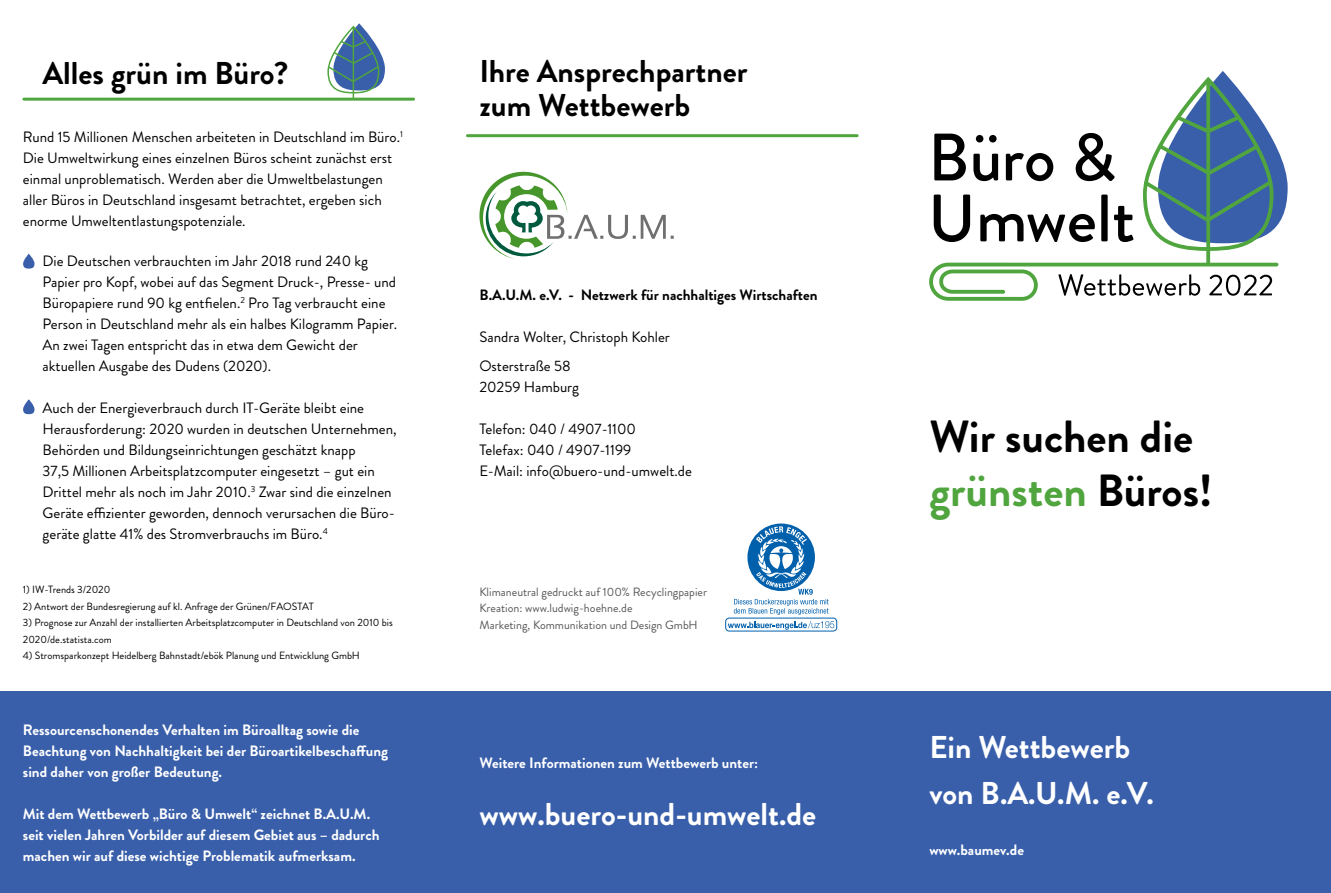
<style>
.page{position:relative;width:1331px;height:893px;background:#fff}
.page>*{position:absolute;margin:0;border:0;box-sizing:border-box;transform-origin:0 0}
.t1{font:700 45px/54px "Brandon Grotesque";color:#000}
.t2{font:700 31.5px/46.5px "Brandon Grotesque";color:#fff}
.t3{font:700 31.5px/34.5px "Brandon Grotesque";color:#000}
.t4{font:15px/21px "Brandon Grotesque";color:#000}
.t5{font:700 15px/21px "Brandon Grotesque";color:#fff}
.t6{font:700 15px "Brandon Grotesque";color:#000}
.t7{font:12px/16.5px "Brandon Grotesque";color:#575756}
.t8{font:10.5px/16.5px "Brandon Grotesque";color:#000}
.s1{color:#50a53e}
</style>
<div class="page">
<div style="left:0;top:691px;width:1331px;height:202px;background:#395faa"></div>
<hr style="left:467px;top:134px;width:390px;height:3px;background:#50a53e">
<div style="left:725px;top:618px;width:112px;height:13px;border:1px solid #0060ac;border-radius:4px"></div>
<svg style="left:728px;top:621px;width:106px;height:9px"></svg>
<svg style="left:734px;top:523px;width:95px;height:92px"></svg>
<svg style="left:23px;top:254px;width:12px;height:15px"></svg>
<svg style="left:23px;top:399px;width:12px;height:15px"></svg>
<hr style="left:24px;top:98px;width:390px;height:3px;background:#50a53e">
<svg style="left:327px;top:23px;width:58px;height:75px"></svg>
<svg style="left:929px;top:71px;width:359px;height:230px"></svg>
<svg style="left:479px;top:172px;width:195px;height:87px"></svg>
<h2 class="t3" style="left:43px;top:56px;width:247px">Alles grün im Büro?</h2>
<p class="t4" style="left:23px;top:127px;width:382px">Rund 15 Millionen Menschen arbeiteten in Deutschland im Büro.<sup>1<br></sup>Die Umweltwirkung eines einzelnen Büros scheint zunächst erst einmal unproblematisch. Werden aber die Umweltbelastungen aller Büros in Deutschland insgesamt betrachtet, ergeben sich enorme Umweltentlastungspotenziale.</p>
<p class="t4" style="left:43px;top:251px;width:356px">Die Deutschen verbrauchten im Jahr 2018 rund 240 kg Papier pro Kopf, wobei auf das Segment Druck-, Presse- und Büropapiere rund 90 kg entfielen.<sup>2</sup> Pro Tag verbraucht eine Person in Deutschland mehr als ein halbes Kilogramm Papier.<br>An zwei Tagen entspricht das in etwa dem Gewicht der aktuellen Ausgabe des Dudens (2020).</p>
<p class="t4" style="left:43px;top:398px;width:356px">Auch der Energieverbrauch durch IT-Geräte bleibt eine Herausforderung: 2020 wurden in deutschen Unternehmen, Behörden und Bildungseinrichtungen geschätzt knapp<br>37,5 Millionen Arbeitsplatzcomputer eingesetzt – gut ein Drittel mehr als noch im Jahr 2010.<sup>3</sup> Zwar sind die einzelnen Geräte effizienter geworden, dennoch verursachen die Büro&shy;geräte glatte 41% des Stromverbrauchs im Büro.<sup>4</sup></p>
<p class="t8" style="left:23px;top:581px;width:89px">1) IW-Trends 3/2020</p>
<p class="t8" style="left:23px;top:598px;width:292px">2) Antwort der Bundesregierung auf kl. Anfrage der Grünen/FAOSTAT</p>
<p class="t8" style="left:23px;top:614px;width:371px">3) Prognose zur Anzahl der installierten Arbeitsplatzcomputer in Deutschland von 2010 bis<br>2020/de.statista.com</p>
<p class="t8" style="left:23px;top:647px;width:338px">4) Stromsparkonzept Heidelberg Bahnstadt/ebök Planung und Entwicklung GmbH</p>
<p class="t5" style="left:23px;top:719px;width:367px">Ressourcenschonendes Verhalten im Büroalltag sowie die<br>Beachtung von Nachhaltigkeit bei der Büroartikelbeschaffung sind daher von großer Bedeutung.</p>
<p class="t5" style="left:23px;top:803px;width:358px">Mit dem Wettbewerb „Büro &amp; Umwelt“ zeichnet B.A.U.M. seit vielen Jahren Vorbilder auf diesem Gebiet aus – dadurch machen wir auf diese wichtige Problematik aufmerksam.</p>
<h2 class="t3" style="left:479px;top:54px;width:270px">Ihre Ansprechpartner zum Wettbewerb</h2>
<p class="t6" style="left:479px;top:285px;width:340px">B.A.U.M. e.V. - Netzwerk für nachhaltiges Wirtschaften</p>
<p class="t4" style="left:479px;top:323px;width:192px;line-height:28.5px">Sandra Wolter, Christoph Kohler<br>Osterstraße 58</p>
<p class="t4" style="left:479px;top:376px;width:101px">20259 Hamburg</p>
<p class="t4" style="left:479px;top:418px;width:214px">Telefon: 040 / 4907-1100<br>Telefax: 040 / 4907-1199<br>E-Mail: info@buero-und-umwelt.de</p>
<p class="t7" style="left:479px;top:584px;width:229px">Klimaneutral gedruckt auf 100% Recyclingpapier<br>Kreation: www.ludwig-hoehne.de<br>Marketing, Kommunikation und Design GmbH</p>
<p class="t5" style="left:479px;top:753px;width:280px">Weitere Informationen zum Wettbewerb unter:</p>
<h2 class="t2" style="left:479px;top:792px;width:338px">www.buero-und-umwelt.de</h2>
<h1 class="t1" style="left:929px;top:411px;width:285px">Wir suchen die <span class="s1">grünsten</span> Büros!</h1>
<h2 class="t2" style="left:929px;top:724px;width:226px">Ein Wettbewerb von B.A.U.M. e.V.</h2>
<p class="t5" style="left:929px;top:840px;width:96px">www.baumev.de</p>
</div>
